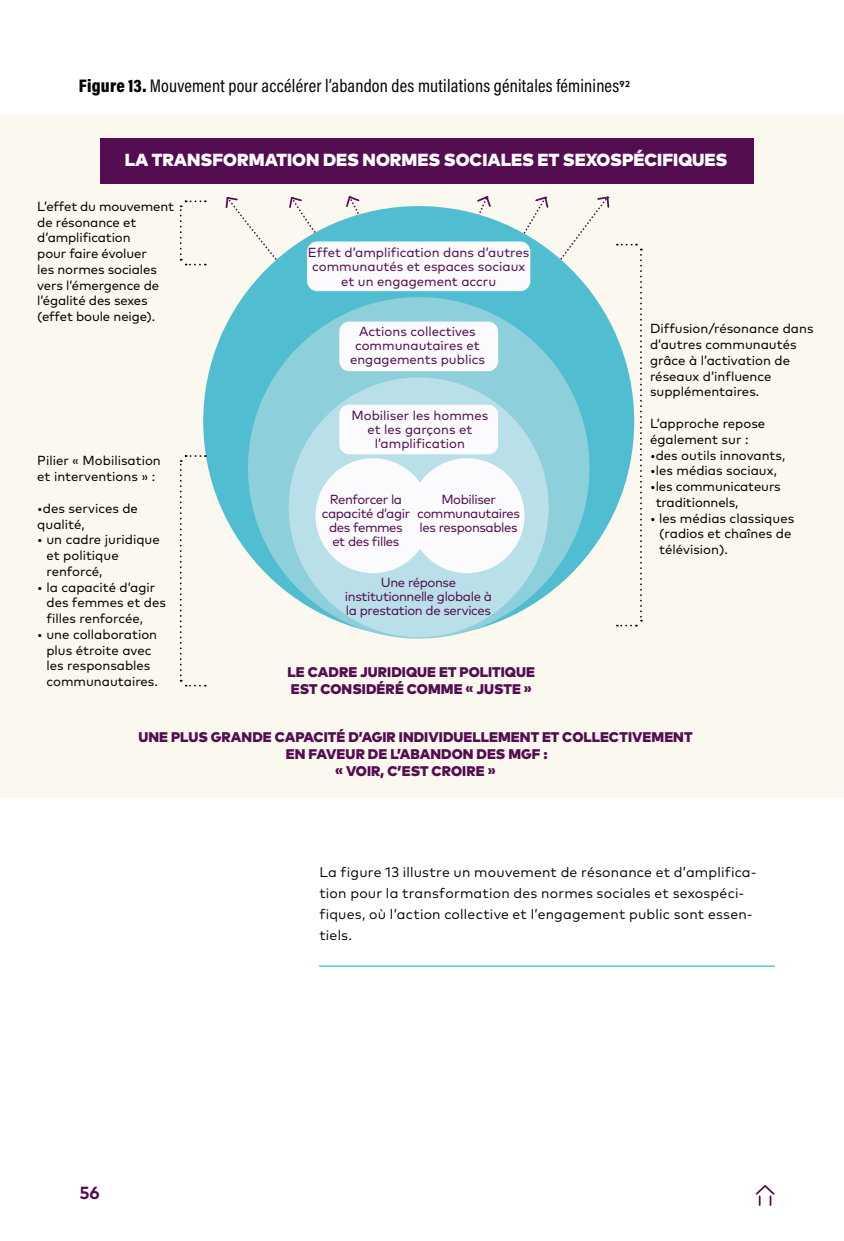
<style>
.page{position:relative;width:844px;height:1241px;background:#fff}
.page>*{position:absolute;margin:0;border:0;box-sizing:border-box;transform-origin:0 0}
.t1{font:18.38px "Acumin Variable Concept";letter-spacing:-.085em;color:#000}
.t2{font:900 17.5px "Mark Pro";color:#fff}
.t3{font:700 17.5px "Mark Pro";color:#530d50}
.t4{font:14px/21px "Mark Pro";letter-spacing:.015em;color:#000}
.t5{font:900 14px/16.8px "Mark Pro";letter-spacing:.005em;color:#530d50}
.t6{font:13.12px/15.8px "Mark Pro";color:#000}
.t7{font:13.12px/14px "Mark Pro";letter-spacing:-.005em;color:#530d50;text-align:center}
.t8{font:13.12px/14px "Mark Pro";letter-spacing:-.03em;color:#530d50;text-align:center}
</style>
<div class="page">
<div style="left:0;top:115px;width:843px;height:682px;background:#fbf8ef"></div>
<svg style="left:514px;top:196px;width:96px;height:78px"></svg>
<svg style="left:471px;top:196px;width:21px;height:23px"></svg>
<svg style="left:225px;top:197px;width:102px;height:76px"></svg>
<svg style="left:345px;top:196px;width:25px;height:23px"></svg>
<hr style="left:319px;top:965px;width:455px;height:1px;background:#00aec3">
<div style="left:203px;top:206px;width:431px;height:431px;background:#50bed0;border-radius:50%"></div>
<div style="left:248px;top:297px;width:341px;height:341px;background:#8dd0dc;border-radius:50%"></div>
<div style="left:289px;top:377px;width:259px;height:260px;background:#b9e0e9;border-radius:50%"></div>
<div style="left:100px;top:138px;width:653px;height:45px;background:#530d50"></div>
<svg style="left:179px;top:454px;width:27px;height:232px"></svg>
<svg style="left:616px;top:243px;width:26px;height:384px"></svg>
<svg style="left:179px;top:200px;width:27px;height:65px"></svg>
<div style="left:315px;top:458px;width:115px;height:115px;background:#fbfafd;border-radius:50%"></div>
<div style="left:409px;top:458px;width:115px;height:115px;background:#fbfafd;border-radius:50%"></div>
<div style="left:307px;top:241px;width:223px;height:50px;background:#fbfafd;border-radius:10px"></div>
<div style="left:339px;top:404px;width:159px;height:50px;background:#fbfafd;border-radius:10px"></div>
<div style="left:339px;top:321px;width:159px;height:50px;background:#fbfafd;border-radius:10px"></div>
<svg style="left:755px;top:1185px;width:20px;height:19px"></svg>
<h1 class="t1" style="left:79px;top:73px;width:552px">Figure 13. Mouvement pour accélérer l’abandon des mutilations génitales féminines<sup>92</sup></h1>
<h2 class="t2" style="left:125px;top:146px;width:604px">LA TRANSFORMATION DES NORMES SOCIALES ET SEXOSPÉCIFIQUES</h2>
<p class="t6" style="left:37px;top:197px;width:138px">L’effet du mouvement de résonance et d’amplification<br>pour faire évoluer<br>les normes sociales vers l’émergence de l’égalité des sexes (effet boule neige).</p>
<p class="t7" style="left:308px;top:245px;width:223px">Effet d’amplification dans d’autres communautés et espaces sociaux et un engagement accru</p>
<p class="t6" style="left:650px;top:320px;width:165px">Diffusion/résonance dans d’autres communautés grâce à l’activation de réseaux d’influence supplémentaires.</p>
<p class="t6" style="left:650px;top:414px;width:117px">L’approche repose également sur :</p>
<p class="t6" style="left:650px;top:446px;width:137px">•des outils innovants,</p>
<p class="t6" style="left:650px;top:461px;width:128px">•les médias sociaux,</p>
<p class="t6" style="left:655px;top:477px;width:126px;text-indent:-6px">•les communicateurs traditionnels,</p>
<p class="t6" style="left:659px;top:509px;width:136px;text-indent:-9px">• les médias classiques (radios et chaînes de télévision).</p>
<p class="t7" style="left:350px;top:323px;width:136px">Actions collectives communautaires et engagements publics</p>
<p class="t7" style="left:351px;top:407px;width:138px">Mobiliser les hommes et les garçons et l’amplification</p>
<p class="t6" style="left:37px;top:452px;width:125px">Pilier « Mobilisation et interventions » :</p>
<p class="t6" style="left:37px;top:499px;width:102px">•des services de qualité,</p>
<p class="t6" style="left:46px;top:530px;width:115px;text-indent:-9px">• un cadre juridique et politique renforcé,</p>
<p class="t6" style="left:46px;top:578px;width:121px;text-indent:-9px">• la capacité d’agir des femmes et des filles renforcée,</p>
<p class="t6" style="left:46px;top:625px;width:113px;text-indent:-9px">• une collaboration plus étroite avec les responsables communautaires.</p>
<p class="t8" style="left:322px;top:491px;width:90px">Renforcer la capacité d’agir des femmes et des filles</p>
<p class="t8" style="left:417px;top:491px;width:104px">Mobiliser communautaires les responsables</p>
<p class="t8" style="left:345px;top:574px;width:148px">Une réponse institutionnelle globale à la prestation de services</p>
<p class="t5" style="left:287px;top:662px;width:249px">LE CADRE JURIDIQUE ET POLITIQUE<br>EST CONSIDÉRÉ COMME « JUSTE »</p>
<p class="t5" style="left:138px;top:727px;width:555px;text-align:center">UNE PLUS GRANDE CAPACITÉ D’AGIR INDIVIDUELLEMENT ET COLLECTIVEMENT<br>EN FAVEUR DE L’ABANDON DES MGF :<br>« VOIR, C’EST CROIRE »</p>
<h2 class="t3" style="left:79px;top:1179px;width:22px">56</h2>
<p class="t4" style="left:319px;top:860px;width:438px">La figure 13 illustre un mouvement de résonance et d’amplifica&shy;tion pour la transformation des normes sociales et sexospéci&shy;fiques, où l’action collective et l’engagement public sont essen&shy;tiels.</p>
</div>
